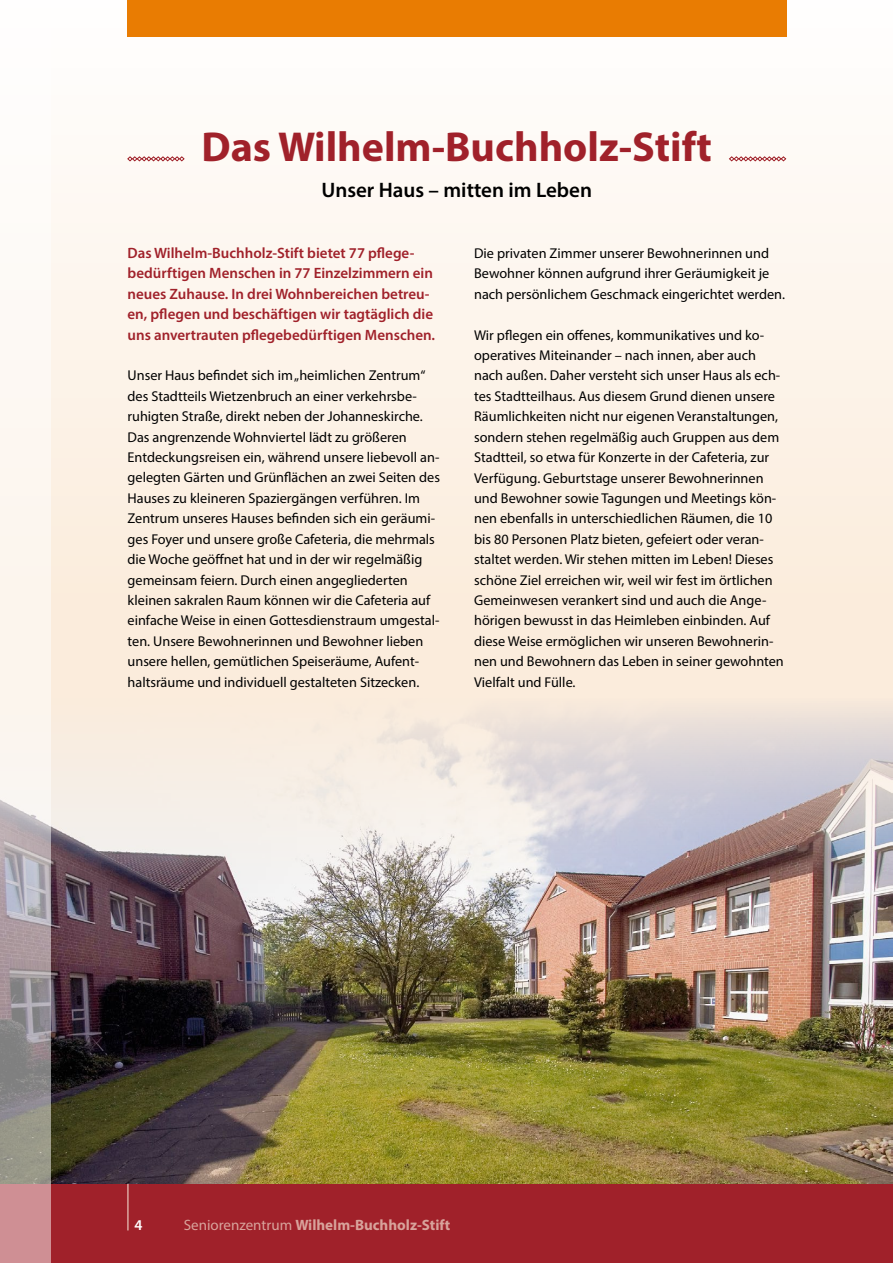
<style>
.page{position:relative;width:893px;height:1263px;background:#fbecdc}
.page>*{position:absolute;margin:0;border:0;box-sizing:border-box;transform-origin:0 0}
.t1{font:700 42px "Myriad Pro";color:#a0212a}
.t2{font:600 21px "Myriad Pro";color:#000}
.t3{font:600 15px/20.4px "Myriad Pro";color:#a0212a}
.t4{font:700 15px "Myriad Pro";color:#d8a39b}
.t5{font:600 15px "Myriad Pro";color:#fff}
.t6{font:14.25px/20.4px "Myriad Pro";color:#000}
.s1{font-weight:400}
</style>
<div class="page">
<div style="left:0;top:0;width:893px;height:625px;background:linear-gradient(to bottom,#fffdfc,#fbecdc)"></div>
<img style="left:51px;top:711px;width:842px;height:473px">
<div style="left:0;top:1184px;width:893px;height:79px;background:#a0212a"></div>
<svg style="left:0;top:0;width:51px;height:1263px;background:#ded6d3"></svg>
<div style="left:128px;top:0;width:659px;height:36px;background:#e97c02"></div>
<hr style="left:128px;top:1184px;width:1px;height:46px;background:#fbecdc">
<svg style="left:127px;top:156px;width:58px;height:5px"></svg>
<svg style="left:729px;top:156px;width:57px;height:5px"></svg>
<h1 class="t1" style="left:201px;top:120px;width:512px">Das Wilhelm-Buchholz-Stift</h1>
<h2 class="t2" style="left:321px;top:177px;width:272px">Unser Haus – mitten im Leben</h2>
<p class="t3" style="left:128px;top:242px;width:309px">Das Wilhelm-Buchholz-Stift bietet 77 pflege&shy;bedürftigen Menschen in 77 Einzelzimmern ein neues Zuhause. In drei Wohnbereichen betreu&shy;en, pflegen und beschäftigen wir tagtäglich die uns anvertrauten pflegebedürftigen Menschen.</p>
<p class="t6" style="left:128px;top:365px;width:314px">Unser Haus befindet sich im „heimlichen Zentrum“ des Stadtteils Wietzenbruch an einer verkehrsbe&shy;ruhigten Straße, direkt neben der Johanneskirche.<br>Das angrenzende Wohnviertel lädt zu größeren Entdeckungsreisen ein, während unsere liebevoll an&shy;gelegten Gärten und Grünflächen an zwei Seiten des Hauses zu kleineren Spaziergängen verführen. Im Zentrum unseres Hauses befinden sich ein geräumi&shy;ges Foyer und unsere große Cafeteria, die mehrmals die Woche geöffnet hat und in der wir regelmäßig gemeinsam feiern. Durch einen angegliederten kleinen sakralen Raum können wir die Cafeteria auf einfache Weise in einen Gottesdienstraum umgestal&shy;ten. Unsere Bewohnerinnen und Bewohner lieben unsere hellen, gemütlichen Speiseräume, Aufent&shy;haltsräume und individuell gestalteten Sitzecken.</p>
<p class="t6" style="left:474px;top:243px;width:312px">Die privaten Zimmer unserer Bewohnerinnen und<br>Bewohner können aufgrund ihrer Geräumigkeit je nach persönlichem Geschmack eingerichtet werden.</p>
<p class="t6" style="left:474px;top:324px;width:311px">Wir pflegen ein offenes, kommunikatives und ko&shy;operatives Miteinander – nach innen, aber auch nach außen. Daher versteht sich unser Haus als ech&shy;tes Stadtteilhaus. Aus diesem Grund dienen unsere Räumlichkeiten nicht nur eigenen Veranstaltungen, sondern stehen regelmäßig auch Gruppen aus dem Stadtteil, so etwa für Konzerte in der Cafeteria, zur Verfügung. Geburtstage unserer Bewohnerinnen und Bewohner sowie Tagungen und Meetings kön&shy;nen ebenfalls in unterschiedlichen Räumen, die 10 bis 80 Personen Platz bieten, gefeiert oder veran&shy;staltet werden. Wir stehen mitten im Leben! Dieses schöne Ziel erreichen wir, weil wir fest im örtlichen Gemeinwesen verankert sind und auch die Ange&shy;hörigen bewusst in das Heimleben einbinden. Auf diese Weise ermöglichen wir unseren Bewohnerin&shy;nen und Bewohnern das Leben in seiner gewohnten Vielfalt und Fülle.</p>
<p class="t5" style="left:134px;top:1215px;width:10px">4</p>
<p class="t4" style="left:184px;top:1215px;width:268px"><span class="s1">Seniorenzentrum</span> Wilhelm-Buchholz-Stift</p>
</div>
